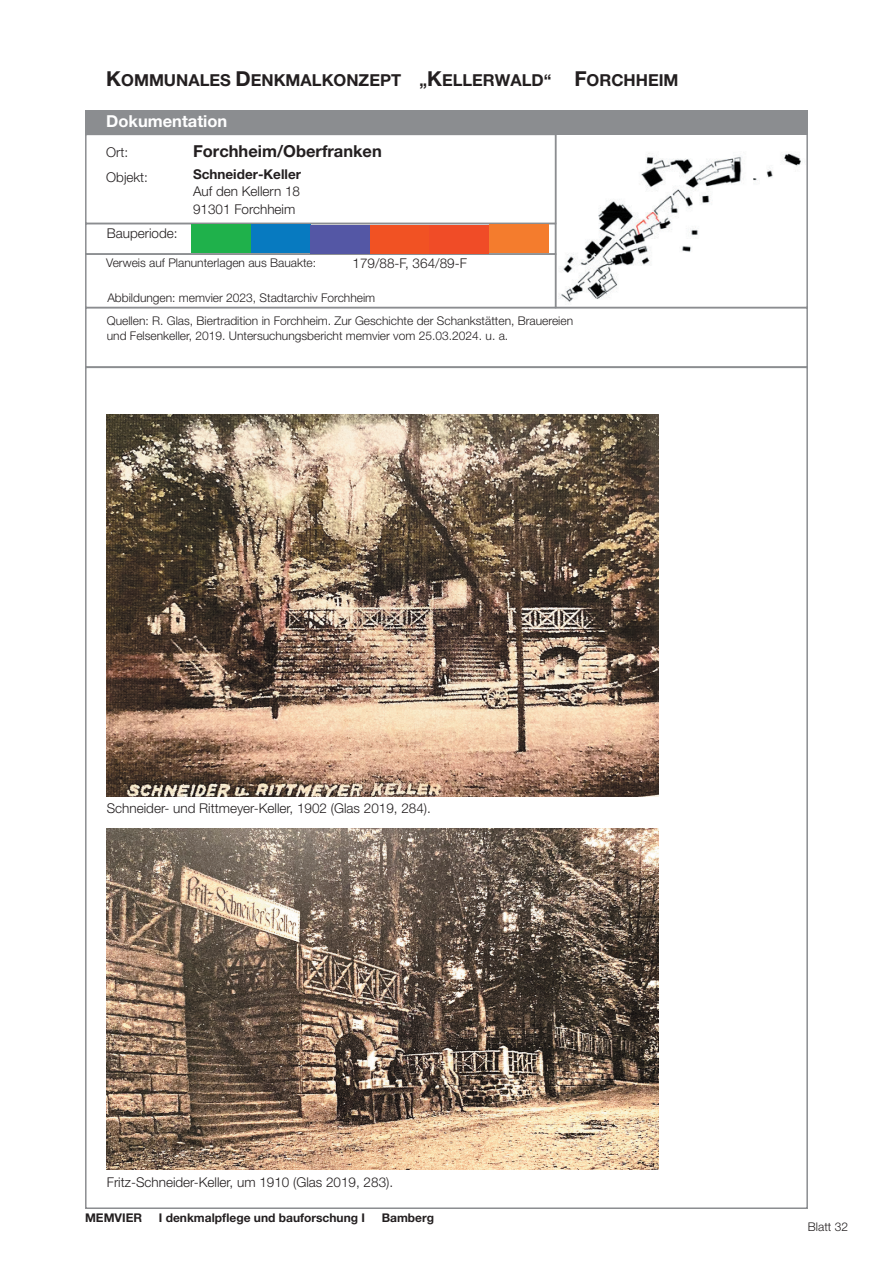
<style>
.page{position:relative;width:893px;height:1263px;background:#fff}
.page>*{position:absolute;margin:0;border:0;box-sizing:border-box;transform-origin:0 0}
.t1{font:700 16.5px "Helvetica Neue LT Pro";color:#231f20}
.t2{font:700 16.5px "Helvetica Neue LT Pro";color:#fff}
.t3{font:300 13.5px "Helvetica Neue LT Pro";color:#231f20}
.t4{font:700 13.5px "Helvetica Neue LT Pro";color:#231f20}
.t5{font:300 12px/14.4px "Helvetica Neue LT Pro";color:#231f20}
.t6{font:700 12px "Helvetica Neue LT Pro";color:#231f20}
.s1{font-size:20.7px}
</style>
<div class="page">
<div style="left:555px;top:133px;width:253px;height:175px;border:2px solid #8b8d90"></div>
<div style="left:85px;top:223px;width:471px;height:32px;border:2px solid #8b8d90"></div>
<div style="left:85px;top:111px;width:723px;height:24px;background:#8b8d90"></div>
<div style="left:85px;top:253px;width:471px;height:55px;border:2px solid #8b8d90"></div>
<div style="left:85px;top:307px;width:723px;height:61px;border:2px solid #8b8d90"></div>
<img style="left:558px;top:138px;width:248px;height:166px">
<div style="left:191px;top:224px;width:60px;height:29px;background:#1fb14b"></div>
<div style="left:251px;top:224px;width:59px;height:29px;background:#077ac0"></div>
<div style="left:310px;top:225px;width:60px;height:29px;background:#5457a5"></div>
<div style="left:370px;top:225px;width:59px;height:29px;background:#f15223"></div>
<div style="left:429px;top:225px;width:60px;height:29px;background:#f04c27"></div>
<div style="left:489px;top:224px;width:60px;height:29px;background:#f47c2d"></div>
<img style="left:107px;top:415px;width:552px;height:381px">
<img style="left:107px;top:829px;width:552px;height:340px">
<h1 class="t1" style="left:106px;top:70px;width:574px"><span class="s1">K</span>OMMUNALES <span class="s1">D</span>ENKMALKONZEPT „<span class="s1">K</span>ELLERWALD“ <span class="s1">F</span>ORCHHEIM</h1>
<h1 class="t2" style="left:106px;top:111px;width:122px">Dokumentation</h1>
<p class="t3" style="left:106px;top:144px;width:24px">Ort:</p>
<h1 class="t1" style="left:193px;top:141px;width:190px">Forchheim/Oberfranken</h1>
<p class="t3" style="left:106px;top:169px;width:43px">Objekt:</p>
<p class="t3" style="left:193px;top:201px;width:104px">91301 Forchheim</p>
<p class="t4" style="left:193px;top:166px;width:109px">Schneider-Keller</p>
<p class="t3" style="left:193px;top:182px;width:109px">Auf den Kellern 18</p>
<p class="t3" style="left:107px;top:225px;width:72px">Bauperiode:</p>
<p class="t5" style="left:106px;top:255px;width:211px">Verweis auf Planunterlagen aus Bauakte:</p>
<p class="t3" style="left:353px;top:255px;width:116px">179/88-F, 364/89-F</p>
<p class="t5" style="left:107px;top:290px;width:269px">Abbildungen: memvier 2023, Stadtarchiv Forchheim</p>
<p class="t5" style="left:107px;top:314px;width:468px">Quellen: R. Glas, Biertradition in Forchheim. Zur Geschichte der Schankstätten, Brauereien und Felsenkeller, 2019. Untersuchungsbericht memvier vom 25.03.2024. u. a.</p>
<p class="t3" style="left:107px;top:800px;width:326px">Schneider- und Rittmeyer-Keller, 1902 (Glas 2019, 284).</p>
<p class="t3" style="left:107px;top:1173px;width:288px">Fritz-Schneider-Keller, um 1910 (Glas 2019, 283).</p>
<p class="t6" style="left:85px;top:1210px;width:59px">MEMVIER</p>
<p class="t6" style="left:159px;top:1210px;width:208px">I denkmalpflege und bauforschung I</p>
<p class="t6" style="left:382px;top:1210px;width:54px">Bamberg</p>
<p class="t5" style="left:808px;top:1219px;width:42px">Blatt 32</p>
</div>
